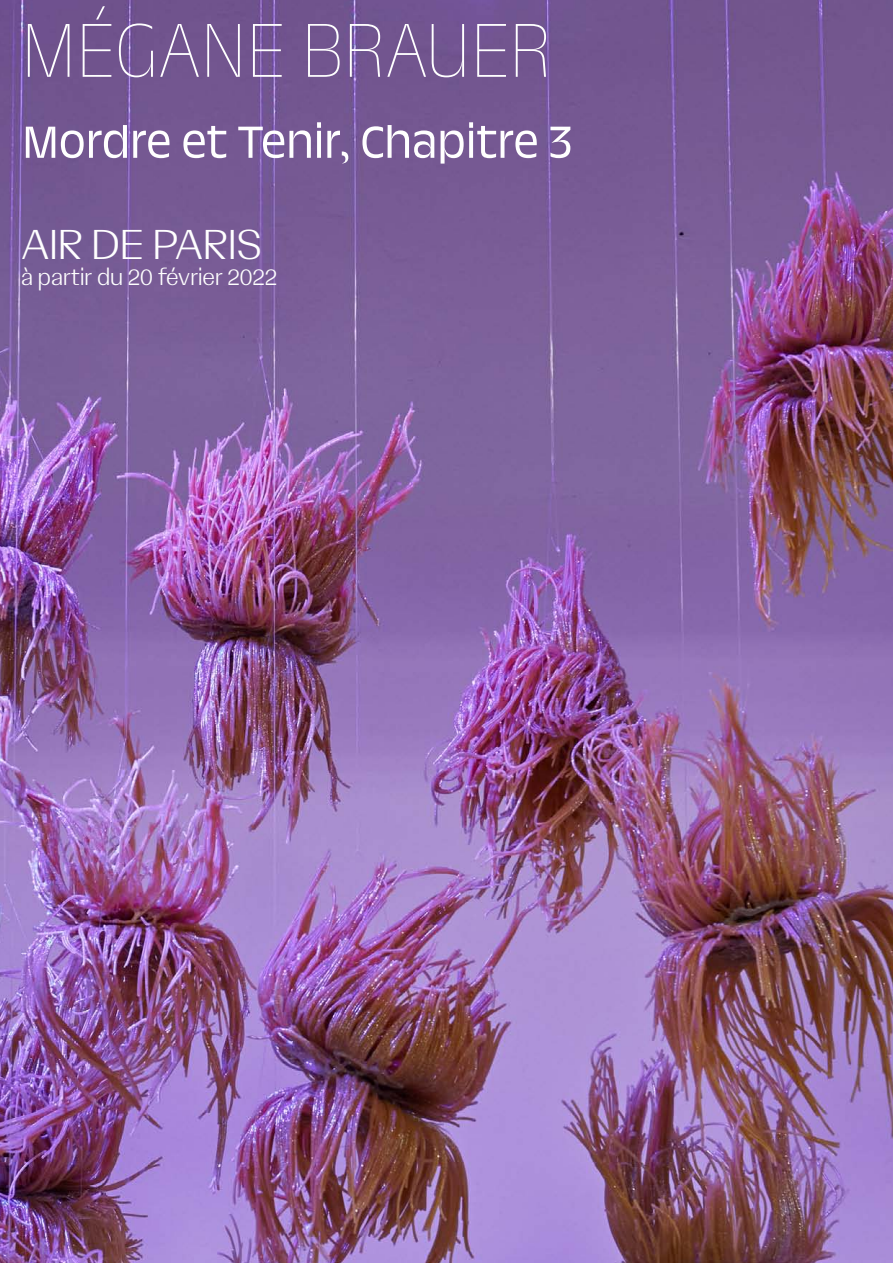
<style>
.page{position:relative;width:893px;height:1263px;background:#fff}
.page>*{position:absolute;margin:0;border:0;box-sizing:border-box;transform-origin:0 0}
.t1{font:91.5px "Trois Mille Lent Wd 25 Wg 0";color:#fff}
.t2{font:54px "Trois Mille Lent Wd 25 Wg 25";color:#fff}
.t3{font:300 45px "Resultat";color:#fff}
.t4{font:300 24px "Resultat";color:#fff}
</style>
<div class="page">
<img style="left:0;top:0;width:893px;height:1263px">
<p class="t1" style="left:21px;top:4px;width:530px">MÉGANE BRAUER</p>
<p class="t2" style="left:23px;top:115px;width:551px">Mordre et Tenir, Chapitre 3</p>
<p class="t3" style="left:21px;top:215px;width:242px">AIR DE PARIS</p>
<p class="t4" style="left:21px;top:261px;width:257px">à partir du 20 février 2022</p>
</div>
